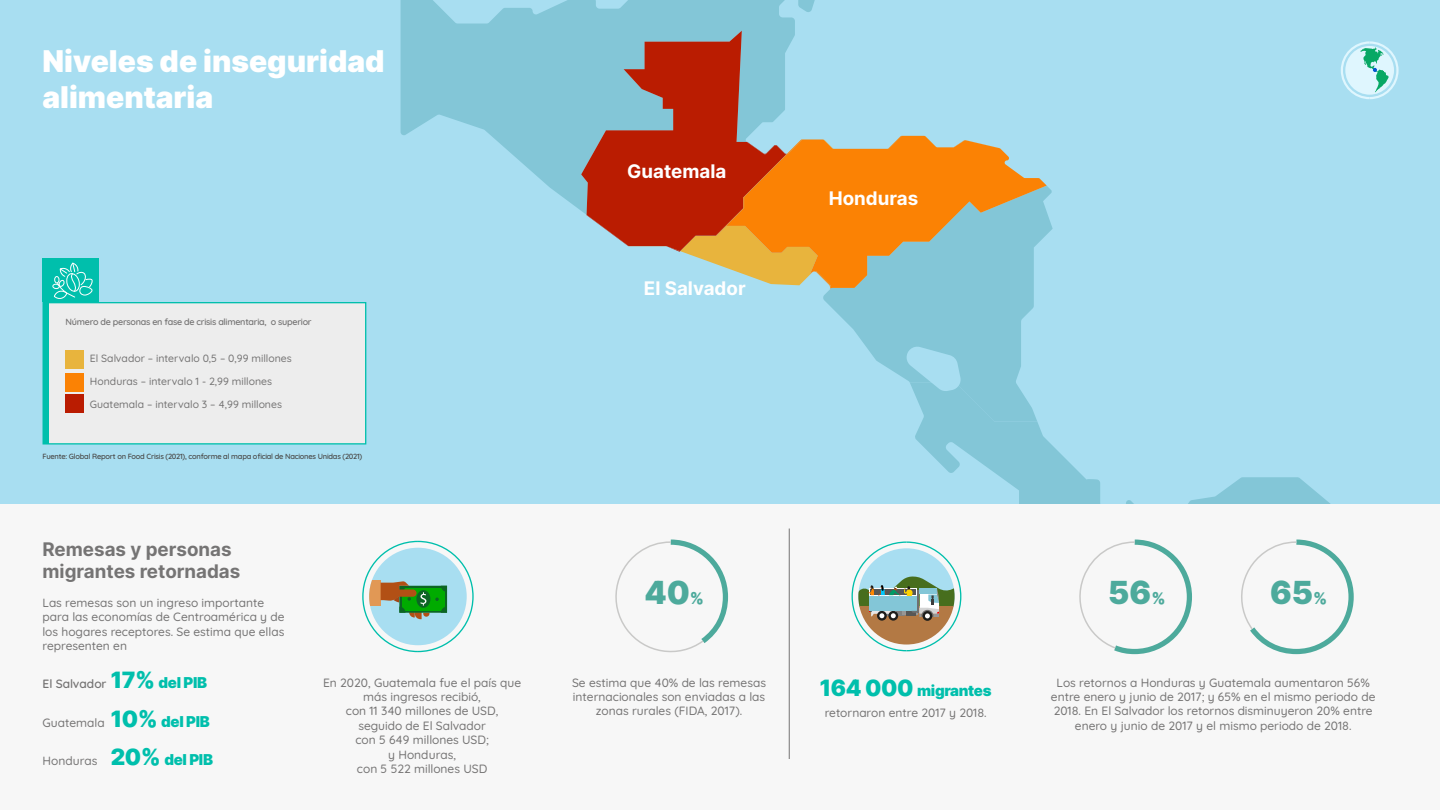
<style>
.page{position:relative;width:1440px;height:810px;background:#fff}
.page>*{position:absolute;margin:0;border:0;box-sizing:border-box;transform-origin:0 0}
.t1{font:900 31.8px "Inter";color:#4daa9c}
.t2{font:900 30px/36px "Inter";color:#fff}
.t3{font:700 18.75px/22.5px "Inter";color:#757474}
.t4{font:700 18.75px "Inter";color:#fff}
.t5{font:900 15px "Inter";letter-spacing:-.02em;color:#00bfac}
.t6{font:500 12px/14.4px "Quicksand";color:#757474;text-align:center}
.t7{font:600 12px "Quicksand";color:#757474}
.t8{font:500 10.5px/23.1px "Quicksand";color:#757474}
.t9{font:600 9px "Quicksand";letter-spacing:-.03em;color:#757474}
.t10{font:600 7.5px "Quicksand";letter-spacing:-.03em;color:#4a4a49}
.s1{font-family:"Inter";font-weight:900;font-size:22.5px;color:#00bfac}
.s2{font-family:"Inter";font-weight:900;font-size:15px;color:#00bfac}
.s3{font-size:15.9px}
.s4{font-size:22.5px}
</style>
<div class="page">
<div style="left:0;top:0;width:1440px;height:505px;background:#a8def1"></div>
<svg style="left:401px;top:0;width:414px;height:211px;fill:#83c6d7"></svg>
<svg style="left:823px;top:186px;width:230px;height:159px;fill:#83c6d7"></svg>
<svg style="left:1025px;top:178px;width:22px;height:110px;fill:#83c6d7"></svg>
<svg style="left:581px;top:31px;width:444px;height:258px"></svg>
<div style="left:0;top:505px;width:1440px;height:305px;background:#f7f7f7"></div>
<div style="left:43px;top:258px;width:56px;height:44px;background:#00bfac"></div>
<div style="left:43px;top:303px;width:323px;height:141px;background:#ededed"></div>
<div style="left:43px;top:302px;width:323px;height:143px;border:1px solid #00bfac"></div>
<div style="left:43px;top:303px;width:5px;height:141px;background:#00bfac"></div>
<svg style="left:362px;top:540px;width:112px;height:113px"></svg>
<svg style="left:615px;top:539px;width:114px;height:114px"></svg>
<svg style="left:851px;top:345px;width:505px;height:310px"></svg>
<svg style="left:1340px;top:41px;width:59px;height:59px"></svg>
<div style="left:66px;top:394px;width:18px;height:18px;background:#ba1c01"></div>
<div style="left:66px;top:351px;width:18px;height:18px;background:#e8b43d"></div>
<div style="left:66px;top:373px;width:18px;height:18px;background:#fb8204"></div>
<div style="left:52px;top:284px;width:8px;height:5px;border:1px solid #fff;border-radius:50%"></div>
<svg style="left:53px;top:262px;width:40px;height:37px"></svg>
<hr style="left:789px;top:529px;width:1px;height:230px;background:#757474">
<h2 class="t2" style="left:43px;top:42px;width:344px">Niveles de inseguridad alimentaria</h2>
<p class="t9" style="left:66px;top:315px;width:248px">Número de personas en fase de crisis alimentaria, o superior</p>
<p class="t8" style="left:90px;top:346px;width:203px">El Salvador – intervalo 0,5 – 0,99 millones<br>Honduras – intervalo 1 - 2,99 millones<br>Guatemala – intervalo 3 – 4,99 millones</p>
<p class="t10" style="left:43px;top:451px;width:321px">Fuente: Global Report on Food Crisis (2021), conforme al mapa oficial de Naciones Unidas (2021)</p>
<h3 class="t4" style="left:627px;top:157px;width:101px">Guatemala</h3>
<h3 class="t4" style="left:644px;top:274px;width:103px">El Salvador</h3>
<h3 class="t4" style="left:829px;top:184px;width:91px">Honduras</h3>
<h3 class="t3" style="left:43px;top:537px;width:199px">Remesas y personas migrantes retornadas</h3>
<p class="t6" style="left:43px;top:594px;width:244px;text-align:left">Las remesas son un ingreso importante para las economías de Centroamérica y de los hogares receptores. Se estima que ellas representen en</p>
<p class="t7" style="left:43px;top:675px;width:166px">El Salvador <span class="s1">17%</span> <span class="s2">del PIB</span></p>
<p class="t6" style="left:43px;top:714px;width:169px">Guatemala <span class="s1">10%</span> <span class="s2">del PIB</span></p>
<p class="t6" style="left:43px;top:752px;width:172px">Honduras <span class="s1">20%</span> <span class="s2">del PIB</span></p>
<h1 class="t1" style="left:644px;top:569px;width:61px">40<span class="s3">%</span></h1>
<h1 class="t1" style="left:1108px;top:569px;width:59px">56<span class="s3">%</span></h1>
<h1 class="t1" style="left:1270px;top:569px;width:59px">65<span class="s3">%</span></h1>
<p class="t6" style="left:323px;top:674px;width:200px">En 2020, Guatemala fue el país que más ingresos recibió,<br>con 11 340 millones de USD, seguido de El Salvador<br>con 5 649 millones USD;<br>y Honduras,<br>con 5 522 millones USD</p>
<p class="t6" style="left:572px;top:674px;width:196px">Se estima que 40% de las remesas internacionales son enviadas a las zonas rurales (FIDA, 2017).</p>
<p class="t5" style="left:820px;top:680px;width:173px"><span class="s4">164 000</span> migrantes</p>
<p class="t6" style="left:825px;top:705px;width:164px">retornaron entre 2017 y 2018.</p>
<p class="t6" style="left:1051px;top:674px;width:326px">Los retornos a Honduras y Guatemala aumentaron 56% entre enero y junio de 2017; y 65% en el mismo periodo de 2018. En El Salvador los retornos disminuyeron 20% entre enero y junio de 2017 y el mismo periodo de 2018.</p>
</div>
